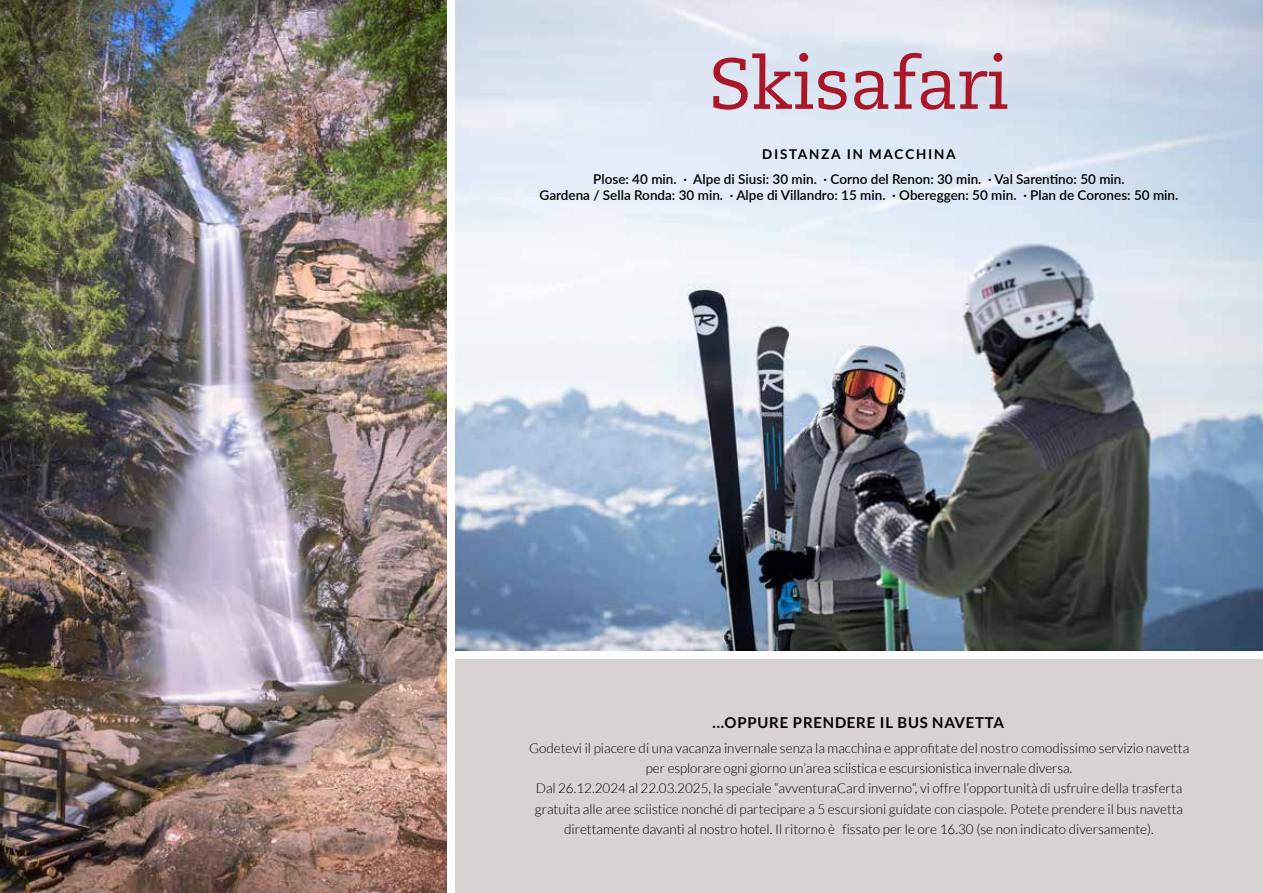
<style>
.page{position:relative;width:1263px;height:893px;background:#fff}
.page>*{position:absolute;margin:0;border:0;box-sizing:border-box;transform-origin:0 0}
.t1{font:72px "Caecilia LT Pro 55 Roman";letter-spacing:-.01em;color:#a91729}
.t2{font:700 15px "Lato";letter-spacing:.05em;color:#000}
.t3{font:300 13.5px/20.2px "Lato";color:#000;text-align:center}
.t4{font:600 13.5px/16.2px "Lato";color:#000;text-align:center}
.t5{font:700 13.5px "Lato";letter-spacing:.13em;color:#000}
</style>
<div class="page">
<img style="left:0;top:0;width:446px;height:893px">
<img style="left:455px;top:0;width:808px;height:651px">
<div style="left:455px;top:659px;width:808px;height:234px;background:#d8d2d0"></div>
<h1 class="t1" style="left:708px;top:36px;width:302px">Skisafari</h1>
<p class="t5" style="left:762px;top:146px;width:195px">DISTANZA IN MACCHINA</p>
<p class="t4" style="left:539px;top:170px;width:640px">Plose: 40 min. · Alpe di Siusi: 30 min. · Corno del Renon: 30 min. · Val Sarentino: 50 min.<br>Gardena / Sella Ronda: 30 min. · Alpe di Villandro: 15 min. · Obereggen: 50 min. · Plan de Corones: 50 min.</p>
<p class="t2" style="left:713px;top:714px;width:293px">...OPPURE PRENDERE IL BUS NAVETTA</p>
<p class="t3" style="left:529px;top:738px;width:662px">Godetevi il piacere di una vacanza invernale senza la macchina e approfitate del nostro comodissimo servizio navetta per esplorare ogni giorno un’area sciistica e escursionistica invernale diversa.<br>Dal 26.12.2024 al 22.03.2025, la speciale “avventura Card inverno“, vi offre l’opportunità di usfruire della trasferta gratuita alle aree sciistice nonché di partecipare a 5 escursioni guidate con ciaspole. Potete prendere il bus navetta direttamente davanti al nostro hotel. Il ritorno è fissato per le ore 16.30 (se non indicato diversamente).</p>
</div>
